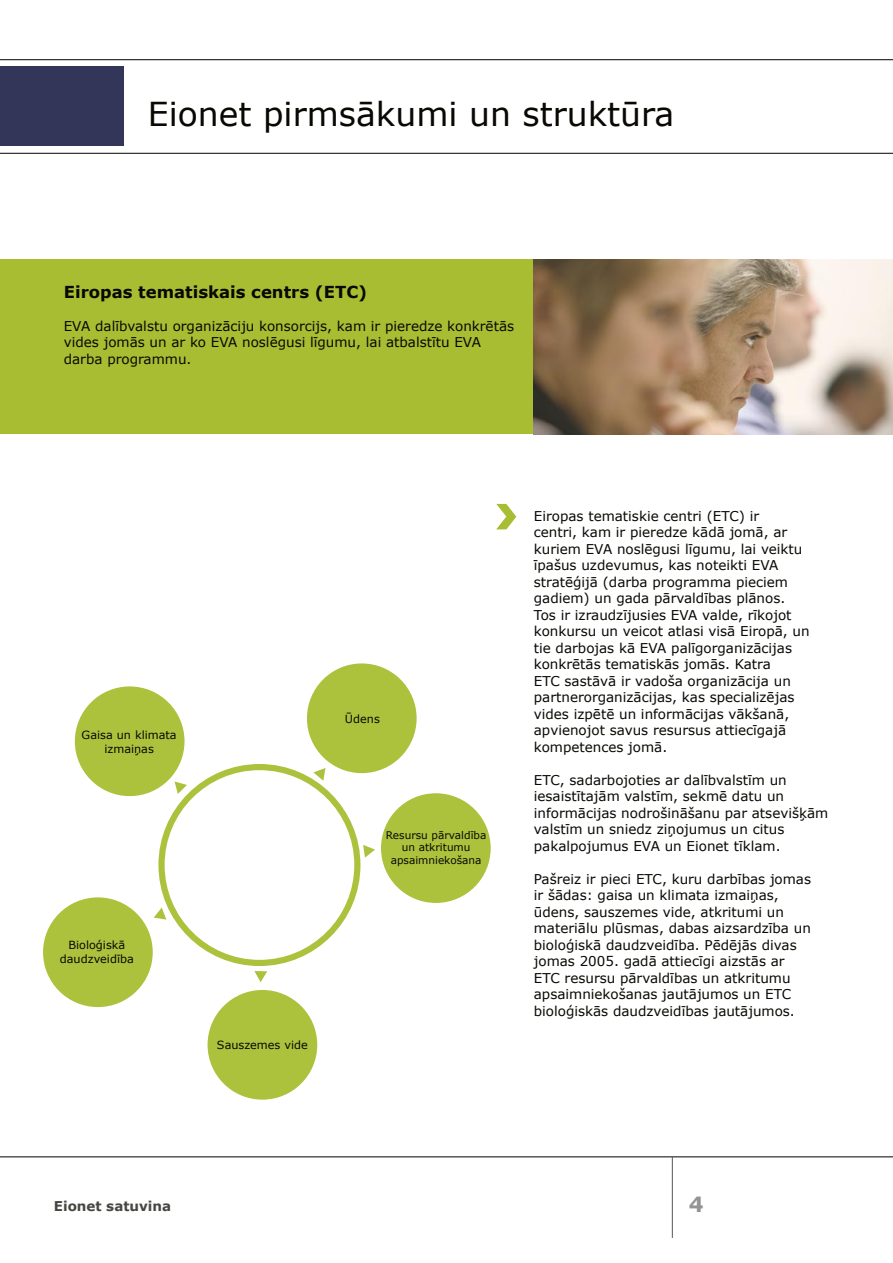
<style>
.page{position:relative;width:893px;height:1263px;background:#fff}
.page>*{position:absolute;margin:0;border:0;box-sizing:border-box;transform-origin:0 0}
.Page_Title{font:33px "Verdana";color:#090803}
.t1{font:700 21px "Verdana";color:#939393}
.SubTitle{font:700 16.5px "Verdana";color:#090803}
.Text{font:13.5px/16.5px "Verdana";color:#090803}
.t2{font:700 13.5px "Verdana";color:#464642}
.t3{font:11.25px/13.5px "Verdana";color:#090803;text-align:center}
.t4{font:10.5px/12.6px "Verdana";color:#090803;text-align:center}
</style>
<div class="page">
<hr style="left:0;top:1156px;width:893px;height:1px;background:#000">
<hr style="left:672px;top:1157px;width:1px;height:81px;background:#565656">
<div style="left:0;top:259px;width:538px;height:175px;background:#a9bd33"></div>
<div style="left:158px;top:764px;width:202px;height:202px;border:6px solid #adc23c;border-radius:50%"></div>
<svg style="left:313px;top:768px;width:12px;height:13px"></svg>
<svg style="left:154px;top:907px;width:12px;height:12px"></svg>
<svg style="left:254px;top:971px;width:13px;height:11px"></svg>
<svg style="left:363px;top:845px;width:12px;height:12px"></svg>
<svg style="left:175px;top:781px;width:12px;height:13px"></svg>
<div style="left:75px;top:686px;width:110px;height:110px;background:#adc23c;border-radius:50%"></div>
<div style="left:307px;top:663px;width:110px;height:110px;background:#adc23c;border-radius:50%"></div>
<div style="left:381px;top:793px;width:110px;height:110px;background:#adc23c;border-radius:50%"></div>
<div style="left:208px;top:990px;width:109px;height:110px;background:#adc23c;border-radius:50%"></div>
<div style="left:43px;top:897px;width:110px;height:110px;background:#adc23c;border-radius:50%"></div>
<svg style="left:496px;top:504px;width:20px;height:25px"></svg>
<div style="left:0;top:67px;width:124px;height:79px;background:#333659"></div>
<hr style="left:0;top:153px;width:893px;height:1px;background:#000">
<hr style="left:0;top:59px;width:893px;height:1px;background:#000">
<img style="left:534px;top:259px;width:359px;height:175px">
<p class="Page_Title" style="left:148px;top:93px;width:528px">Eionet pirmsākumi un struktūra</p>
<p class="SubTitle" style="left:64px;top:281px;width:305px">Eiropas tematiskais centrs (ETC)</p>
<p class="Text" style="left:64px;top:317px;width:452px">EVA dalībvalstu organizāciju konsorcijs, kam ir pieredze konkrētās vides jomās un ar ko EVA noslēgusi līgumu, lai atbalstītu EVA darba programmu.</p>
<p class="t3" style="left:82px;top:728px;width:97px">Gaisa un klimata izmaiņas</p>
<p class="t3" style="left:60px;top:938px;width:76px">Bioloģiskā daudzveidība</p>
<p class="t3" style="left:345px;top:711px;width:36px">Ūdens</p>
<p class="t4" style="left:386px;top:828px;width:102px">Resursu pārvaldība un atkritumu apsaimniekošana</p>
<p class="t3" style="left:217px;top:1038px;width:92px">Sauszemes vide</p>
<p class="Text" style="left:534px;top:507px;width:277px">Eiropas tematiskie centri (ETC) ir<br>centri, kam ir pieredze kādā jomā, ar kuriem EVA noslēgusi līgumu, lai veiktu īpašus uzdevumus, kas noteikti EVA stratēģijā (darba programma pieciem gadiem) un gada pārvaldības plānos.<br>Tos ir izraudzījusies EVA valde, rīkojot konkursu un veicot atlasi visā Eiropā, un tie darbojas kā EVA palīgorganizācijas konkrētās tematiskās jomās. Katra<br>ETC sastāvā ir vadoša organizācija un partnerorganizācijas, kas specializējas vides izpētē un informācijas vākšanā, apvienojot savus resursus attiecīgajā kompetences jomā.</p>
<p class="Text" style="left:534px;top:771px;width:296px">ETC, sadarbojoties ar dalībvalstīm un iesaistītajām valstīm, sekmē datu un informācijas nodrošināšanu par atsevišķām valstīm un sniedz ziņojumus un citus pakalpojumus EVA un Eionet tīklam.</p>
<p class="Text" style="left:534px;top:870px;width:279px">Pašreiz ir pieci ETC, kuru darbības jomas ir šādas: gaisa un klimata izmaiņas, ūdens, sauszemes vide, atkritumi un materiālu plūsmas, dabas aizsardzība un bioloģiskā daudzveidība. Pēdējās divas jomas 2005. gadā attiecīgi aizstās ar ETC resursu pārvaldības un atkritumu apsaimniekošanas jautājumos un ETC bioloģiskās daudzveidības jautājumos.</p>
<p class="t2" style="left:54px;top:1198px;width:119px">Eionet satuvina</p>
<h2 class="t1" style="left:689px;top:1191px;width:16px">4</h2>
</div>
